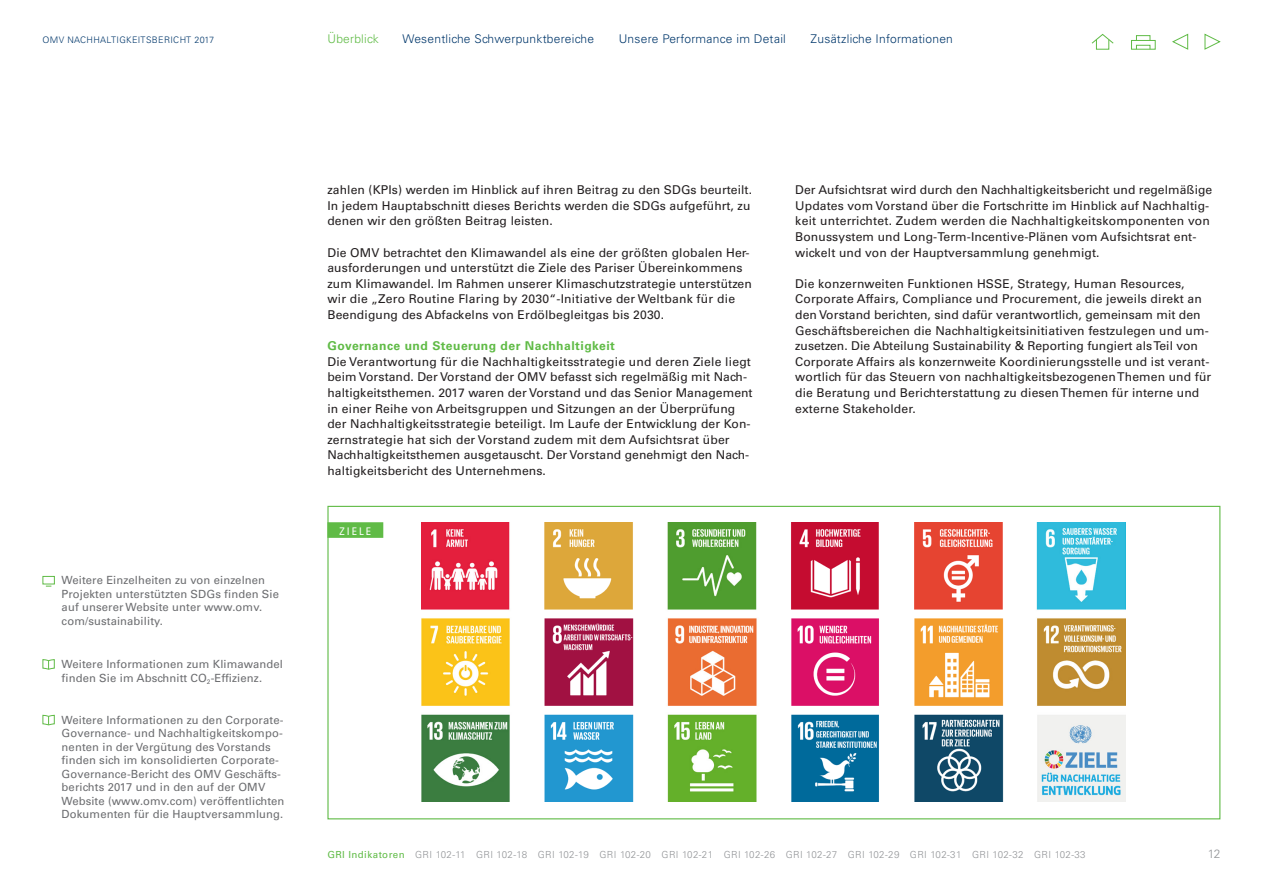
<style>
.page{position:relative;width:1263px;height:893px;background:#fff}
.page>*{position:absolute;margin:0;border:0;box-sizing:border-box;transform-origin:0 0}
.t1{font:12.15px/15.6px "Univers LT Std";letter-spacing:.01em;color:#231f20}
.t2{font:700 12.15px "Univers LT Std";letter-spacing:.04em;color:#60bb46}
.t3{font:300 12px "Univers LT Std";letter-spacing:.02em;color:#00376b}
.t4{font:300 12px "Univers LT Std";letter-spacing:.02em;color:#60bb46}
.t5{font:300 12px "Univers LT Std";color:#939598}
.t6{font:11.25px/13.5px "Univers LT Std";letter-spacing:.01em;color:#6c6d70}
.t7{font:condensed 10.5px "Univers LT Std";letter-spacing:.2em;color:#fff}
.t8{font:300 9.75px "Univers LT Std";letter-spacing:.04em;color:#939598}
.t9{font:300 9px "Univers LT Std";letter-spacing:.04em;color:#00376b}
.s1{font-weight:400;color:#60bb46}
</style>
<div class="page">
<svg style="left:1091px;top:33px;width:23px;height:11px"></svg>
<div style="left:1131px;top:40px;width:24px;height:10px;border:1px solid #60bb46"></div>
<div style="left:1136px;top:45px;width:14px;height:5px;border:1px solid #60bb46"></div>
<div style="left:1136px;top:35px;width:14px;height:6px;border:1px solid #60bb46"></div>
<div style="left:1096px;top:39px;width:13px;height:11px;border:1px solid #60bb46"></div>
<svg style="left:1204px;top:33px;width:16px;height:17px"></svg>
<svg style="left:1172px;top:33px;width:16px;height:17px"></svg>
<img style="left:422px;top:522px;width:88px;height:280px">
<img style="left:1036px;top:522px;width:89px;height:280px">
<img style="left:914px;top:522px;width:90px;height:280px">
<img style="left:791px;top:522px;width:88px;height:280px">
<img style="left:667px;top:522px;width:90px;height:280px">
<img style="left:544px;top:522px;width:90px;height:280px">
<div style="left:43px;top:576px;width:12px;height:8px;border:1px solid #60bb46"></div>
<svg style="left:42px;top:715px;width:13px;height:11px"></svg>
<svg style="left:42px;top:659px;width:13px;height:11px"></svg>
<div style="left:327px;top:522px;width:56px;height:16px;background:#60bb46"></div>
<p class="t9" style="left:43px;top:34px;width:173px">OMV NACHHALTIGKEITSBERICHT 2017</p>
<p class="t4" style="left:327px;top:31px;width:53px">Überblick</p>
<p class="t3" style="left:403px;top:31px;width:193px">Wesentliche Schwerpunktbereiche</p>
<p class="t3" style="left:619px;top:31px;width:169px">Unsere Performance im Detail</p>
<p class="t3" style="left:811px;top:31px;width:144px">Zusätzliche Informationen</p>
<p class="t6" style="left:62px;top:574px;width:219px">Weitere Einzelheiten zu von einzelnen Projekten unterstützten SDGs finden Sie auf unserer Website unter www.omv. com/sustainability.</p>
<p class="t6" style="left:62px;top:657px;width:223px">Weitere Informationen zum Klimawandel finden Sie im Abschnitt CO<sub>2</sub>-Effizienz.</p>
<p class="t6" style="left:62px;top:713px;width:224px">Weitere Informationen zu den Corporate-Governance- und Nachhaltigkeitskompo&shy;nenten in der Vergütung des Vorstands finden sich im konsolidierten Corporate-Governance-Bericht des OMV Geschäfts&shy;berichts 2017 und in den auf der OMV Website (www.omv.com) veröffentlichten Dokumenten für die Hauptversammlung.</p>
<p class="t1" style="left:327px;top:182px;width:426px">zahlen (KPIs) werden im Hinblick auf ihren Beitrag zu den SDGs beurteilt.<br>In jedem Hauptabschnitt dieses Berichts werden die SDGs aufgeführt, zu denen wir den größten Beitrag leisten.</p>
<p class="t1" style="left:327px;top:245px;width:426px">Die OMV betrachtet den Klimawandel als eine der größten globalen Her&shy;ausforderungen und unterstützt die Ziele des Pariser Übereinkommens zum Klimawandel. Im Rahmen unserer Klimaschutzstrategie unterstützen wir die „Zero Routine Flaring by 2030“-Initiative der Weltbank für die Beendigung des Abfackelns von Erdölbegleitgas bis 2030.</p>
<p class="t2" style="left:327px;top:339px;width:289px">Governance und Steuerung der Nachhaltigkeit</p>
<p class="t1" style="left:327px;top:354px;width:427px">Die Verantwortung für die Nachhaltigkeitsstrategie und deren Ziele liegt beim Vorstand. Der Vorstand der OMV befasst sich regelmäßig mit Nach&shy;haltigkeitsthemen. 2017 waren der Vorstand und das Senior Management in einer Reihe von Arbeitsgruppen und Sitzungen an der Überprüfung der Nachhaltigkeitsstrategie beteiligt. Im Laufe der Entwicklung der Kon&shy;zernstrategie hat sich der Vorstand zudem mit dem Aufsichtsrat über Nachhaltigkeitsthemen ausgetauscht. Der Vorstand genehmigt den Nach&shy;haltigkeitsbericht des Unternehmens.</p>
<p class="t7" style="left:339px;top:524px;width:33px">ZIELE</p>
<p class="t1" style="left:795px;top:182px;width:419px">Der Aufsichtsrat wird durch den Nachhaltigkeitsbericht und regelmäßige Updates vom Vorstand über die Fortschritte im Hinblick auf Nachhaltig&shy;keit unterrichtet. Zudem werden die Nachhaltigkeitskomponenten von Bonussystem und Long-Term-Incentive-Plänen vom Aufsichtsrat ent&shy;wickelt und von der Hauptversammlung genehmigt.</p>
<p class="t1" style="left:795px;top:276px;width:418px">Die konzernweiten Funktionen HSSE, Strategy, Human Resources, Corporate Affairs, Compliance und Procurement, die jeweils direkt an den Vorstand berichten, sind dafür verantwortlich, gemeinsam mit den Geschäftsbereichen die Nachhaltigkeitsinitiativen festzulegen und um&shy;zusetzen. Die Abteilung Sustainability &amp; Reporting fungiert als Teil von Corporate Affairs als konzernweite Koordinierungsstelle und ist verant&shy;wortlich für das Steuern von nachhaltigkeitsbezogenen Themen und für die Beratung und Berichterstattung zu diesen Themen für interne und externe Stakeholder.</p>
<p class="t8" style="left:327px;top:848px;width:760px"><span class="s1">GRI Indikatoren</span> GRI 102-11 GRI 102-18 GRI 102-19 GRI 102-20 GRI 102-21 GRI 102-26 GRI 102-27 GRI 102-29 GRI 102-31 GRI 102-32 GRI 102-33</p>
<p class="t5" style="left:1208px;top:846px;width:14px">12</p>
</div>
